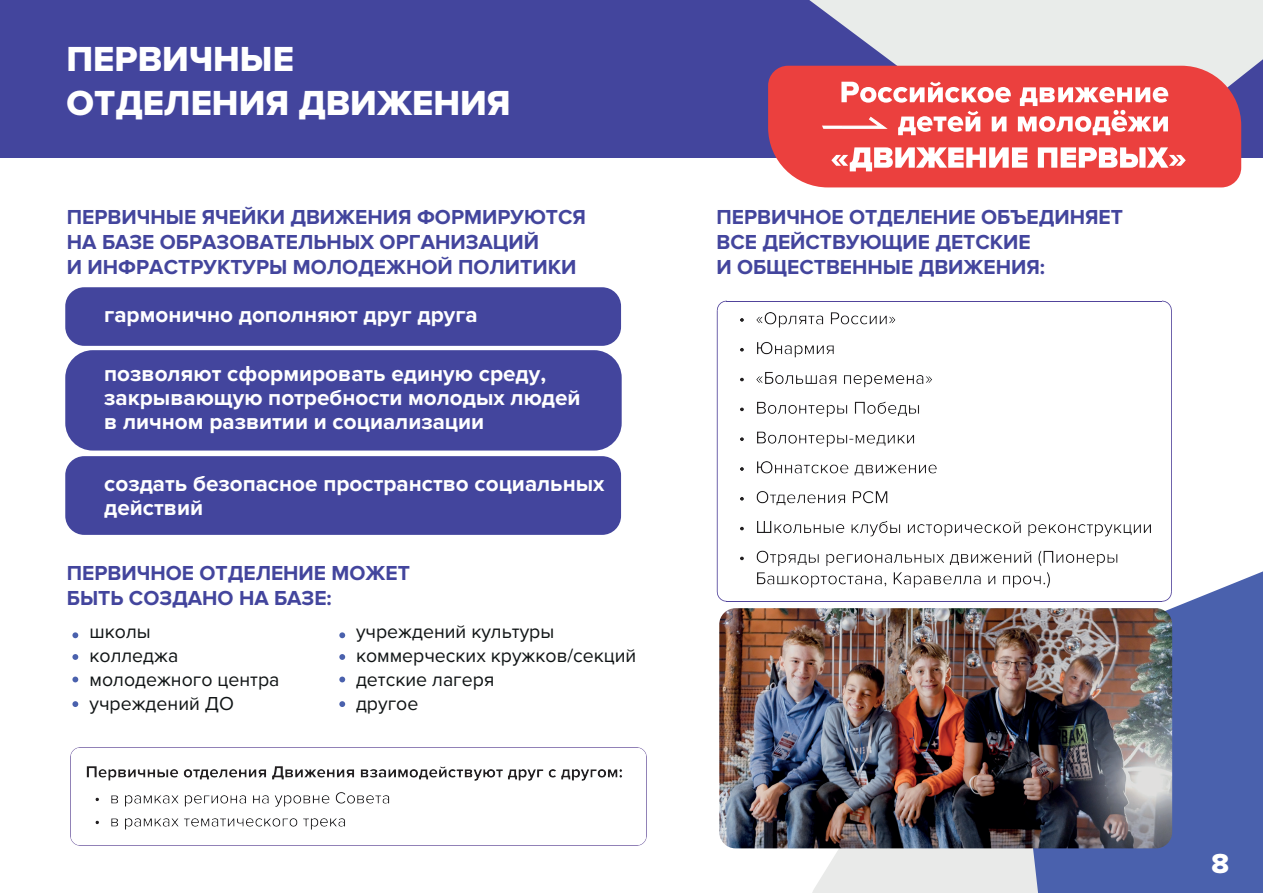
<style>
.page{position:relative;width:1263px;height:893px;background:#fff}
.page>*{position:absolute;margin:0;border:0;box-sizing:border-box;transform-origin:0 0}
.t1{font:36.15px/43.3px "Proxima Nova Extrabld";color:#fff}
.t2{font:800 28.5px "Proxima Nova";color:#fff}
.t3{font:700 22.5px/24px "Proxima Nova";color:#fff}
.t4{font:700 21px/25.2px "Proxima Nova";color:#43459d}
.t5{font:19.5px/24px "Proxima Nova";color:#101415}
</style>
<div class="page">
<svg style="left:797px;top:848px;width:219px;height:45px;fill:#e9eae9"></svg>
<svg style="left:1016px;top:571px;width:247px;height:322px;fill:#4a61ad"></svg>
<div style="left:0;top:1px;width:1263px;height:157px;background:#43459d"></div>
<svg style="left:785px;top:1px;width:478px;height:169px;fill:#e9ecea"></svg>
<div style="left:768px;top:66px;width:473px;height:121px;background:#eb403e"></div>
<svg style="left:841px;top:82px;width:170px;height:21px"></svg>
<svg style="left:898px;top:111px;width:82px;height:24px"></svg>
<svg style="left:992px;top:117px;width:14px;height:14px"></svg>
<svg style="left:822px;top:117px;width:66px;height:12px"></svg>
<svg style="left:1018px;top:87px;width:150px;height:48px"></svg>
<svg style="left:831px;top:147px;width:196px;height:24px"></svg>
<svg style="left:1038px;top:147px;width:148px;height:21px"></svg>
<div style="left:65px;top:287px;width:556px;height:59px;background:#43459d;border-radius:19px"></div>
<div style="left:65px;top:456px;width:556px;height:79px;background:#43459d;border-radius:19px"></div>
<div style="left:65px;top:350px;width:557px;height:101px;background:#43459d;border-radius:28px"></div>
<svg style="left:72px;top:632px;width:6px;height:6px"></svg>
<svg style="left:72px;top:654px;width:6px;height:6px"></svg>
<svg style="left:72px;top:677px;width:6px;height:5px"></svg>
<svg style="left:72px;top:701px;width:6px;height:6px"></svg>
<svg style="left:339px;top:632px;width:6px;height:6px"></svg>
<svg style="left:339px;top:654px;width:6px;height:6px"></svg>
<svg style="left:339px;top:677px;width:6px;height:5px"></svg>
<svg style="left:339px;top:701px;width:6px;height:6px"></svg>
<img style="left:70px;top:747px;width:577px;height:99px">
<hr style="left:727px;top:601px;width:435px;height:1px;background:#51439b">
<svg style="left:1162px;top:301px;width:10px;height:301px"></svg>
<svg style="left:717px;top:301px;width:10px;height:301px"></svg>
<hr style="left:727px;top:301px;width:435px;height:1px;background:#51439b">
<img style="left:740px;top:312px;width:410px;height:275px">
<img style="left:719px;top:608px;width:453px;height:240px">
<h1 class="t1" style="left:67px;top:39px;width:446px">ПЕРВИЧНЫЕ<br>ОТДЕЛЕНИЯ ДВИЖЕНИЯ</h1>
<p class="t4" style="left:67px;top:205px;width:521px">ПЕРВИЧНЫЕ ЯЧЕЙКИ ДВИЖЕНИЯ ФОРМИРУЮТСЯ<br>НА БАЗЕ ОБРАЗОВАТЕЛЬНЫХ ОРГАНИЗАЦИЙ<br>И ИНФРАСТРУКТУРЫ МОЛОДЕЖНОЙ ПОЛИТИКИ</p>
<p class="t4" style="left:716px;top:205px;width:408px">ПЕРВИЧНОЕ ОТДЕЛЕНИЕ ОБЪЕДИНЯЕТ<br>ВСЕ ДЕЙСТВУЮЩИЕ ДЕТСКИЕ<br>И ОБЩЕСТВЕННЫЕ ДВИЖЕНИЯ:</p>
<p class="t3" style="left:104px;top:303px;width:375px">гармонично дополняют друг друга</p>
<p class="t3" style="left:104px;top:362px;width:478px">позволяют сформировать единую среду, закрывающую потребности молодых людей в личном развитии и социализации</p>
<p class="t3" style="left:104px;top:472px;width:502px">создать безопасное пространство социальных действий</p>
<p class="t4" style="left:67px;top:560px;width:345px">ПЕРВИЧНОЕ ОТДЕЛЕНИЕ МОЖЕТ<br>БЫТЬ СОЗДАНО НА БАЗЕ:</p>
<p class="t5" style="left:90px;top:620px;width:191px">школы<br>колледжа молодежного центра учреждений ДО</p>
<p class="t5" style="left:356px;top:620px;width:282px">учреждений культуры коммерческих кружков/секций детские лагеря<br>другое</p>
<h2 class="t2" style="left:1211px;top:847px;width:19px">8</h2>
</div>
